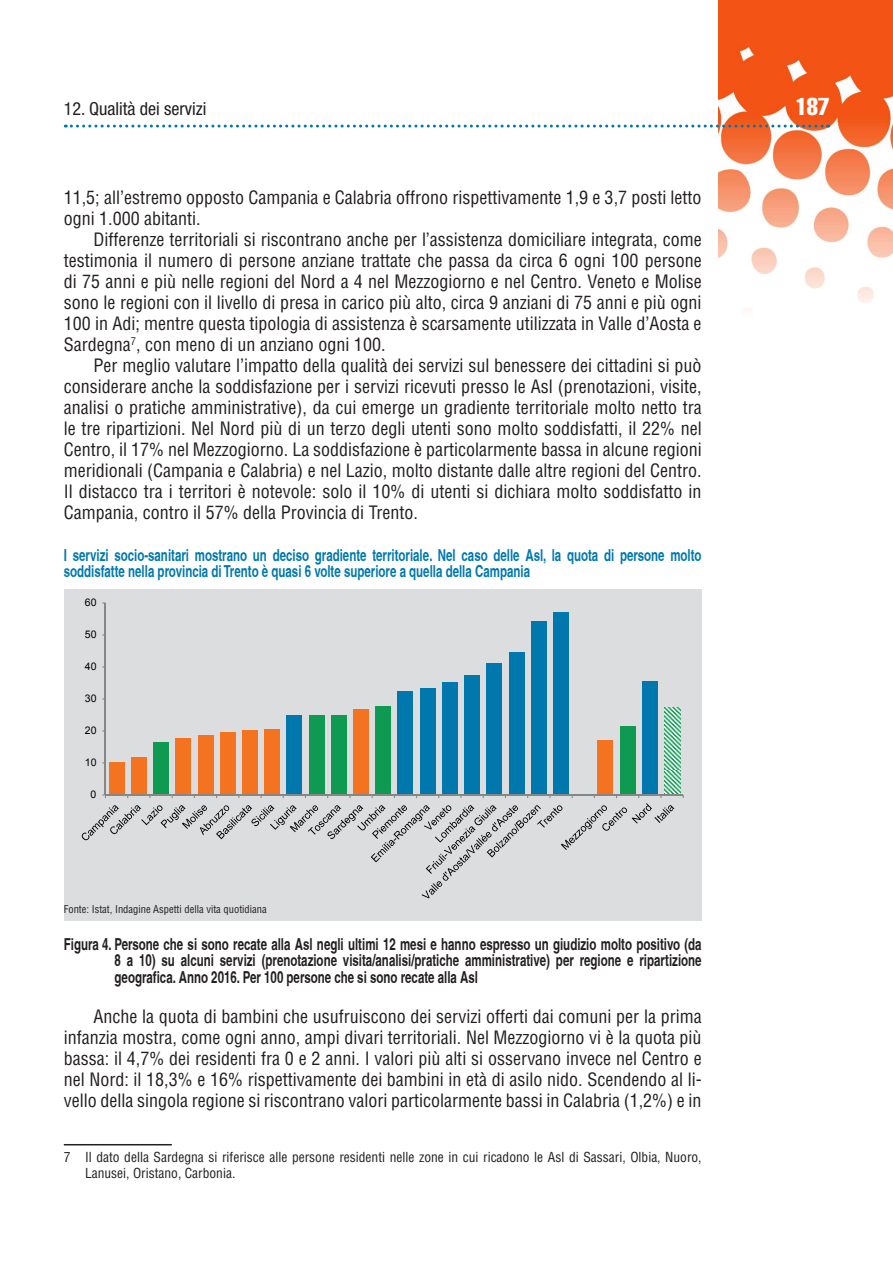
<style>
.page{position:relative;width:893px;height:1263px;background:#fff}
.page>*{position:absolute;margin:0;border:0;box-sizing:border-box;transform-origin:0 0}
.t1{font:24px "Helvetica LT Std Comp";color:#fff}
.t2{font:condensed 18px/21px "Helvetica LT Std";color:#231f20;text-align:justify}
.t3{font:condensed 18px "Helvetica Neue LT Std";color:#231f20}
.t4{font:700 condensed 16.5px/16.5px "Helvetica";color:#231f20;text-align:justify;scale:.85 1}
.t5{font:700 condensed 16.5px/16.5px "Helvetica";color:#0078ae;scale:.85 1}
.t6{font:condensed 13.5px/16.2px "Helvetica LT Std";color:#231f20}
.t7{font:condensed 10.5px "Helvetica LT Std";color:#231f20}
.t8{font:10.5px "Arial";color:#000}
</style>
<div class="page">
<img style="left:719px;top:0;width:174px;height:312px">
<svg style="left:65px;top:125px;width:764px;height:3px"></svg>
<hr style="left:64px;top:1144px;width:108px;height:1px;background:#231f20">
<div style="left:64px;top:589px;width:638px;height:331px;background:#dcdddf"></div>
<div style="left:109px;top:763px;width:16px;height:32px;background:#f37321"></div>
<div style="left:131px;top:757px;width:16px;height:38px;background:#f37321"></div>
<div style="left:153px;top:742px;width:16px;height:53px;background:#0f9a52"></div>
<div style="left:175px;top:738px;width:16px;height:57px;background:#f37321"></div>
<div style="left:198px;top:735px;width:15px;height:60px;background:#f37321"></div>
<div style="left:220px;top:732px;width:16px;height:63px;background:#f37321"></div>
<div style="left:242px;top:730px;width:16px;height:65px;background:#f37321"></div>
<div style="left:264px;top:730px;width:16px;height:65px;background:#f37321"></div>
<div style="left:286px;top:716px;width:16px;height:79px;background:#0078ae"></div>
<div style="left:309px;top:716px;width:16px;height:79px;background:#0f9a52"></div>
<div style="left:331px;top:715px;width:16px;height:80px;background:#0f9a52"></div>
<div style="left:353px;top:710px;width:16px;height:85px;background:#f37321"></div>
<div style="left:375px;top:706px;width:16px;height:89px;background:#0f9a52"></div>
<div style="left:398px;top:692px;width:15px;height:103px;background:#0078ae"></div>
<div style="left:420px;top:688px;width:16px;height:107px;background:#0078ae"></div>
<div style="left:442px;top:682px;width:16px;height:113px;background:#0078ae"></div>
<div style="left:464px;top:675px;width:16px;height:120px;background:#0078ae"></div>
<div style="left:486px;top:664px;width:16px;height:131px;background:#0078ae"></div>
<div style="left:509px;top:652px;width:16px;height:143px;background:#0078ae"></div>
<div style="left:531px;top:621px;width:16px;height:174px;background:#0078ae"></div>
<div style="left:553px;top:613px;width:16px;height:182px;background:#0078ae"></div>
<div style="left:598px;top:740px;width:15px;height:55px;background:#f37321"></div>
<div style="left:620px;top:726px;width:16px;height:69px;background:#0f9a52"></div>
<div style="left:642px;top:681px;width:16px;height:114px;background:#0078ae"></div>
<svg style="left:664px;top:707px;width:16px;height:87px"></svg>
<hr style="left:105px;top:603px;width:1px;height:192px;background:#868686">
<hr style="left:105px;top:794px;width:578px;height:1px;background:#868686">
<svg style="left:82px;top:794px;width:592px;height:104px"></svg>
<p class="t3" style="left:64px;top:98px;width:144px">12. Qualità dei servizi</p>
<h1 class="t1" style="left:796px;top:91px;width:35px">187</h1>
<p class="t2" style="left:64px;top:187px;width:639px">11,5; all’estremo opposto Campania e Calabria offrono rispettivamente 1,9 e 3,7 posti letto ogni 1.000 abitanti.</p>
<p class="t2" style="left:64px;top:229px;width:639px;text-indent:30px">Differenze territoriali si riscontrano anche per l’assistenza domiciliare integrata, come testimonia il numero di persone anziane trattate che passa da circa 6 ogni 100 persone di 75 anni e più nelle regioni del Nord a 4 nel Mezzogiorno e nel Centro. Veneto e Molise sono le regioni con il livello di presa in carico più alto, circa 9 anziani di 75 anni e più ogni 100 in Adi; mentre questa tipologia di assistenza è scarsamente utilizzata in Valle d’Aosta e Sardegna<sup>7</sup>, con meno di un anziano ogni 100.</p>
<p class="t2" style="left:64px;top:355px;width:639px;text-indent:30px">Per meglio valutare l’impatto della qualità dei servizi sul benessere dei cittadini si può considerare anche la soddisfazione per i servizi ricevuti presso le Asl (prenotazioni, visite, analisi o pratiche amministrative), da cui emerge un gradiente territoriale molto netto tra le tre ripartizioni. Nel Nord più di un terzo degli utenti sono molto soddisfatti, il 22% nel Centro, il 17% nel Mezzogiorno. La soddisfazione è particolarmente bassa in alcune regioni meridionali (Campania e Calabria) e nel Lazio, molto distante dalle altre regioni del Centro.<br>Il distacco tra i territori è notevole: solo il 10% di utenti si dichiara molto soddisfatto in Campania, contro il 57% della Provincia di Trento.</p>
<p class="t5" style="left:64px;top:546px;width:752px">I servizi socio-sanitari mostrano un deciso gradiente territoriale. Nel caso delle Asl, la quota di persone molto soddisfatte nella provincia di Trento è quasi 6 volte superiore a quella della Campania</p>
<p class="t8" style="left:85px;top:596px;width:13px">60</p>
<p class="t8" style="left:85px;top:628px;width:13px">50</p>
<p class="t8" style="left:85px;top:660px;width:13px">40</p>
<p class="t8" style="left:85px;top:692px;width:13px">30</p>
<p class="t8" style="left:85px;top:724px;width:13px">20</p>
<p class="t8" style="left:85px;top:756px;width:13px">10</p>
<p class="t8" style="left:91px;top:788px;width:7px">0</p>
<p class="t7" style="left:64px;top:902px;width:204px">Fonte: Istat, Indagine Aspetti della vita quotidiana</p>
<p class="t4" style="left:114px;top:935px;width:692px;text-indent:-51px">Figura 4. Persone che si sono recate alla Asl negli ultimi 12 mesi e hanno espresso un giudizio molto positivo (da 8 a 10) su alcuni servizi (prenotazione visita/analisi/pratiche amministrative) per regione e ripartizione geografica. Anno 2016. Per 100 persone che si sono recate alla Asl</p>
<p class="t2" style="left:64px;top:1006px;width:639px;text-indent:30px">Anche la quota di bambini che usufruiscono dei servizi offerti dai comuni per la prima infanzia mostra, come ogni anno, ampi divari territoriali. Nel Mezzogiorno vi è la quota più bassa: il 4,7% dei residenti fra 0 e 2 anni. I valori più alti si osservano invece nel Centro e nel Nord: il 18,3% e 16% rispettivamente dei bambini in età di asilo nido. Scendendo al li&shy;vello della singola regione si riscontrano valori particolarmente bassi in Calabria (1,2%) e in</p>
<p class="t6" style="left:85px;top:1149px;width:618px;text-indent:-21px">7 Il dato della Sardegna si riferisce alle persone residenti nelle zone in cui ricadono le Asl di Sassari, Olbia, Nuoro,<br>Lanusei, Oristano, Carbonia.</p>
</div>
